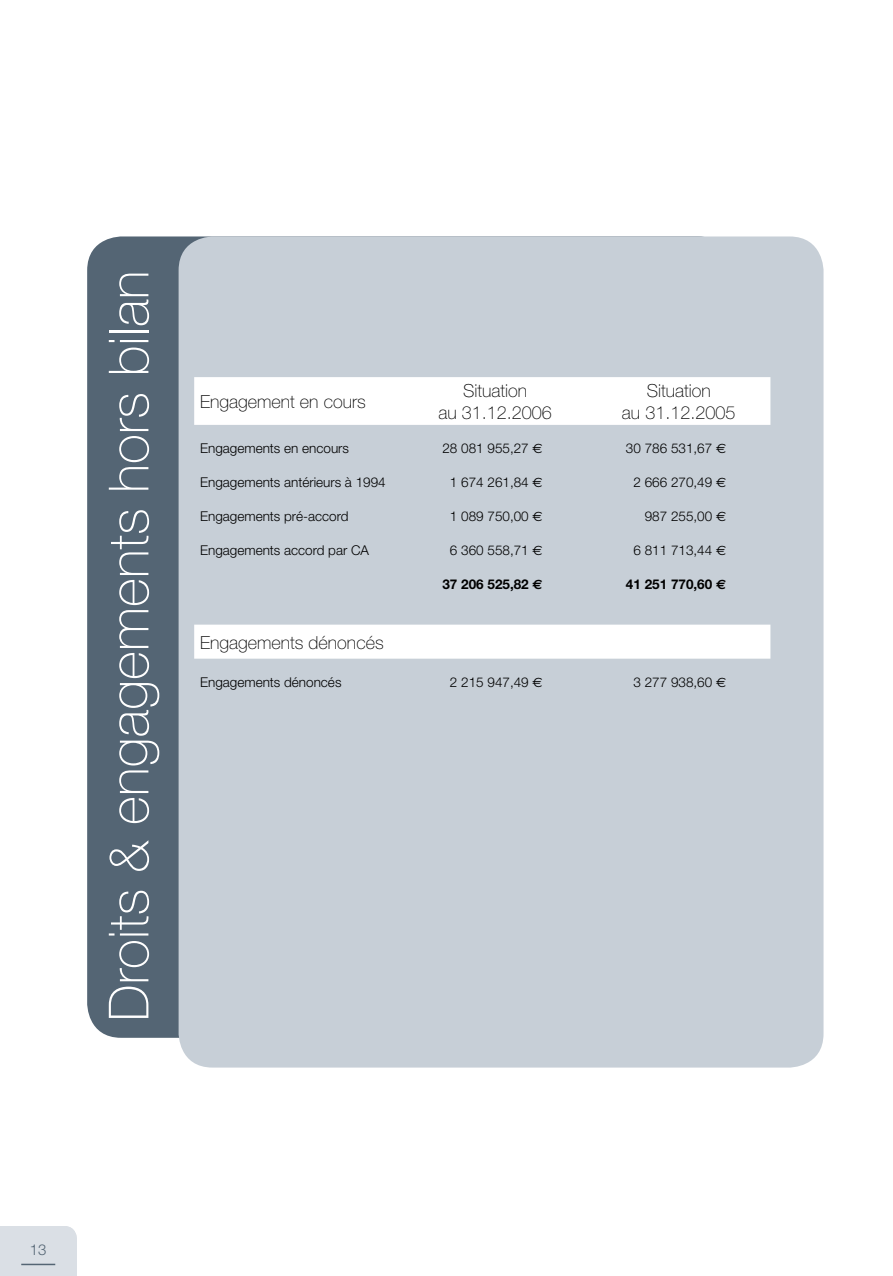
<style>
.page{position:relative;width:893px;height:1276px;background:#fff}
.page>*{position:absolute;margin:0;border:0;box-sizing:border-box;transform-origin:0 0}
.t1{font:100 55.5px "Helvetica Neue";color:#fff}
.t2{font:100 18px/21.6px "Helvetica Neue";color:#000;text-align:center}
.t3{font:300 15px "Helvetica Neue";color:#546574}
.t4{font:300 13.5px "Helvetica Neue";color:#000}
.t5{font:700 13.5px "Helvetica Neue";color:#000}
.s1{font-family:"Euro Sans";font-weight:400}
.s2{font-family:"Euro Sans"}
</style>
<div class="page">
<div style="left:87px;top:236px;width:645px;height:801px;background:#546574;border-radius:34px"></div>
<div style="left:179px;top:236px;width:644px;height:831px;background:#c7cfd7;border-radius:34px"></div>
<div style="left:0;top:1226px;width:77px;height:50px;background:#dadfe5"></div>
<hr style="left:21px;top:1263px;width:34px;height:2px;background:#546574">
<svg style="left:194px;top:377px;width:576px;height:281px"></svg>
<h1 class="t1" style="left:97px;top:1021px;width:752px;rotate:-90deg">Droits &amp; engagements hors bilan</h1>
<h2 class="t2" style="left:200px;top:391px;width:167px">Engagement en cours</h2>
<h2 class="t2" style="left:438px;top:380px;width:115px">Situation<br>au 31.12.2006</h2>
<h2 class="t2" style="left:622px;top:380px;width:115px">Situation<br>au 31.12.2005</h2>
<p class="t4" style="left:200px;top:440px;width:150px">Engagements en encours</p>
<p class="t4" style="left:442px;top:440px;width:102px">28 081 955,27 <span class="s1">E</span></p>
<p class="t4" style="left:626px;top:440px;width:102px">30 786 531,67 <span class="s1">E</span></p>
<p class="t4" style="left:200px;top:474px;width:187px">Engagements antérieurs à 1994</p>
<p class="t4" style="left:450px;top:474px;width:94px">1 674 261,84 <span class="s1">E</span></p>
<p class="t4" style="left:633px;top:474px;width:94px">2 666 270,49 <span class="s1">E</span></p>
<p class="t4" style="left:200px;top:508px;width:150px">Engagements pré-accord</p>
<p class="t4" style="left:450px;top:508px;width:94px">1 089 750,00 <span class="s1">E</span></p>
<p class="t4" style="left:645px;top:508px;width:83px">987 255,00 <span class="s1">E</span></p>
<p class="t4" style="left:200px;top:542px;width:170px">Engagements accord par CA</p>
<p class="t4" style="left:450px;top:542px;width:94px">6 360 558,71 <span class="s1">E</span></p>
<p class="t4" style="left:633px;top:542px;width:94px">6 811 713,44 <span class="s1">E</span></p>
<p class="t5" style="left:442px;top:575px;width:102px">37 206 525,82 <span class="s2">e</span></p>
<p class="t5" style="left:626px;top:575px;width:102px">41 251 770,60 <span class="s2">e</span></p>
<h2 class="t2" style="left:200px;top:631px;width:185px">Engagements dénoncés</h2>
<p class="t4" style="left:200px;top:673px;width:143px">Engagements dénoncés</p>
<p class="t4" style="left:450px;top:673px;width:94px">2 215 947,49 <span class="s1">E</span></p>
<p class="t4" style="left:633px;top:673px;width:94px">3 277 938,60 <span class="s1">E</span></p>
<p class="t3" style="left:30px;top:1240px;width:18px">13</p>
<p class="t3" style="left:34px;top:1240px;width:10px">1</p>
</div>
